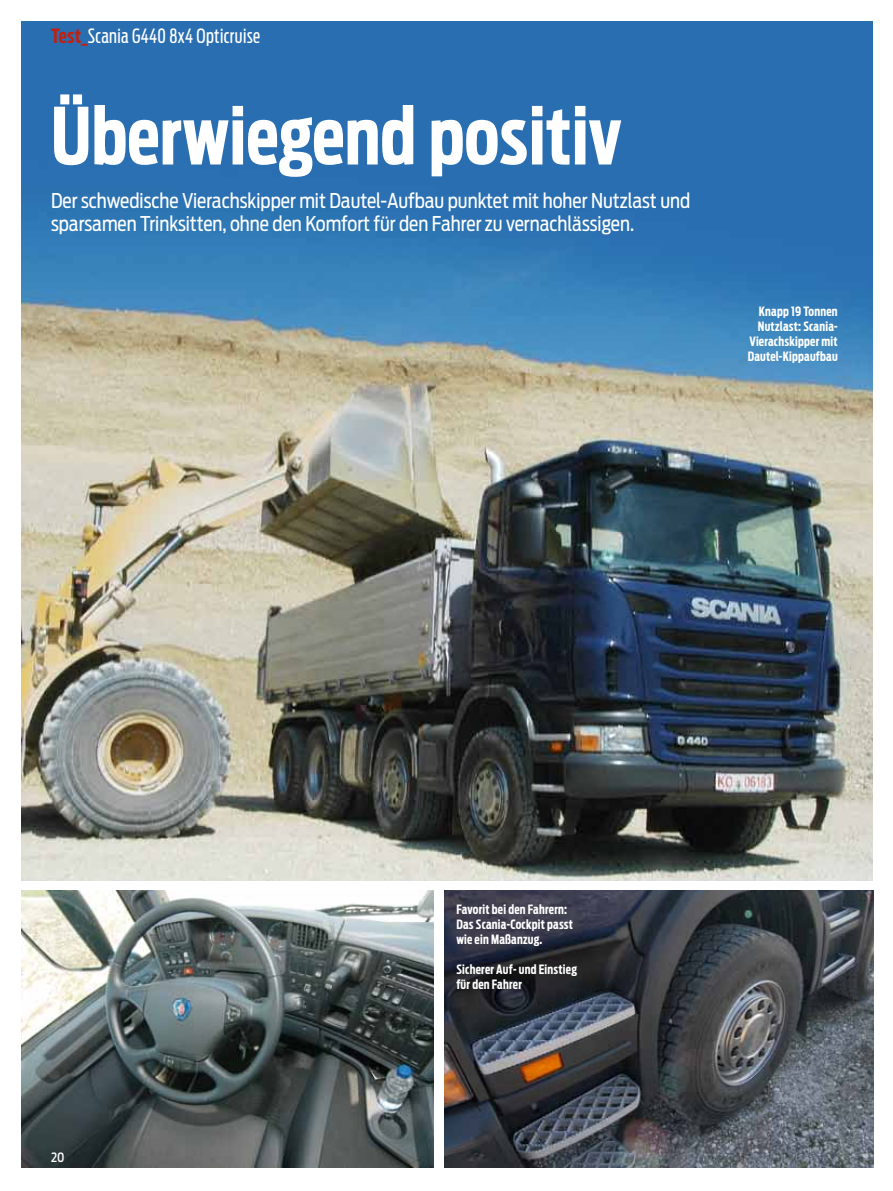
<style>
.page{position:relative;width:893px;height:1191px;background:#fff}
.page>*{position:absolute;margin:0;border:0;box-sizing:border-box;transform-origin:0 0}
.t1{font:700 78px "Antenna Extra Cond";letter-spacing:.005em;color:#fff}
.t2{font:20.25px/23.2px "Antenna Cond";color:#fff;scale:.95 1}
.t3{font:19.5px "Antenna Extra Cond";letter-spacing:.02em;color:#fff}
.t4{font:700 12.75px/15px "Antenna Extra Cond";letter-spacing:.02em;color:#fff}
.t5{font:500 12.75px "Antenna Cond";color:#fff;scale:.95 1}
.s1{font-weight:700;color:#c02010}
</style>
<div class="page">
<img style="left:21px;top:21px;width:851px;height:859px">
<img style="left:21px;top:890px;width:413px;height:277px">
<img style="left:444px;top:890px;width:430px;height:277px">
<h3 class="t3" style="left:51px;top:24px;width:211px"><span class="s1">Test_</span>Scania G440 8x4 Opticruise</h3>
<h1 class="t1" style="left:51px;top:90px;width:572px">Überwiegend positiv</h1>
<h2 class="t2" style="left:51px;top:189px;width:674px">Der schwedische Vierachskipper mit Dautel-Aufbau punktet mit hoher Nutzlast und sparsamen Trinksitten, ohne den Komfort für den Fahrer zu vernachlässigen.</h2>
<p class="t4" style="left:748px;top:304px;width:92px;text-align:right">Knapp 19 Tonnen<br>Nutzlast: Scania-<br>Vierachskipper mit<br>Dautel-Kippaufbau</p>
<p class="t5" style="left:51px;top:1149px;width:16px">20</p>
<p class="t4" style="left:456px;top:902px;width:118px">Favorit bei den Fahrern:<br>Das Scania-Cockpit passt wie ein Maßanzug.</p>
<p class="t4" style="left:456px;top:962px;width:122px">Sicherer Auf- und Einstieg für den Fahrer</p>
</div>
